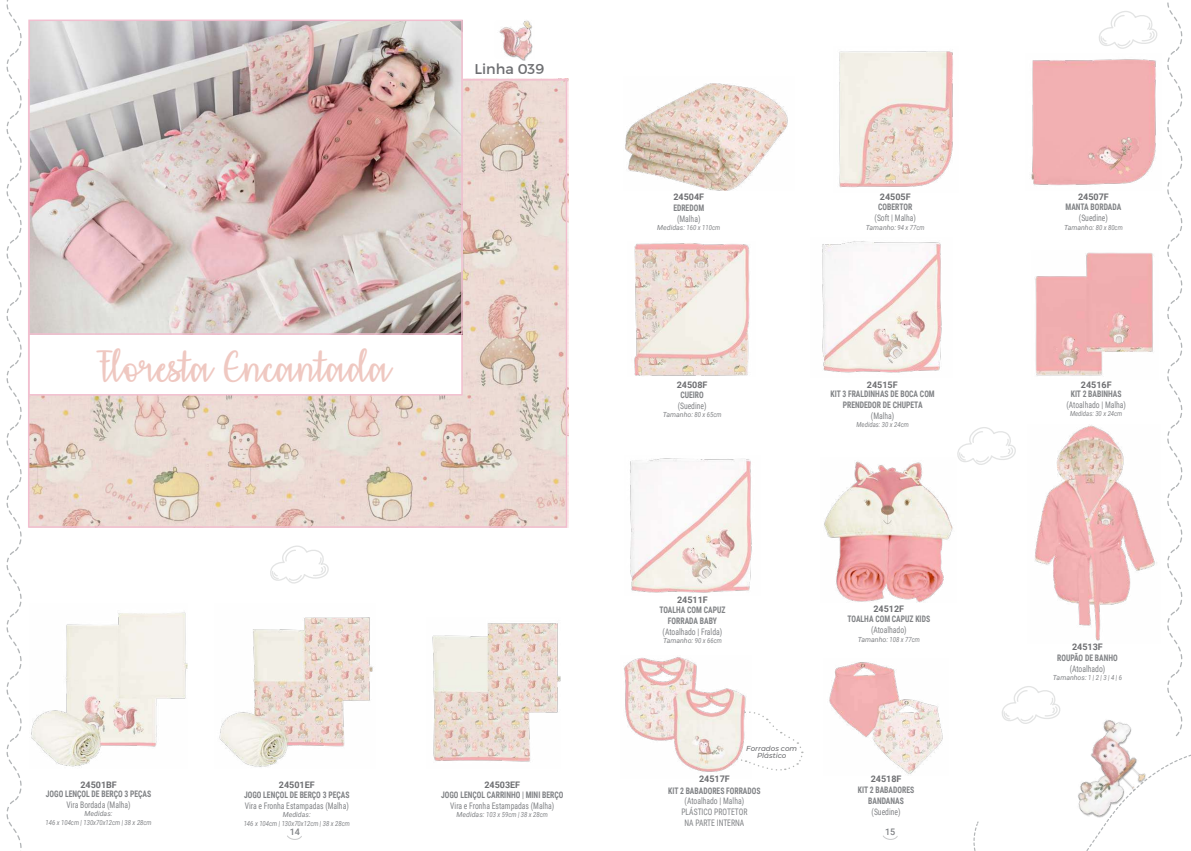
<style>
.page{position:relative;width:1191px;height:851px;background:#fff}
.page>*{position:absolute;margin:0;border:0;box-sizing:border-box;transform-origin:0 0}
.t1{font:45px "Affectionately Yours";color:#efc8c1}
.t2{font:14.4px "Montserrat";color:#6d6e71}
.t3{font:700 9px/10.8px "Roboto Condensed";color:#808285;text-align:center;scale:.85 1}
.t4{font:9px/10.8px "Roboto Condensed";color:#808285;text-align:center;scale:.85 1}
.t5{font:700 9px "Roboto";color:#6d6e71}
.t6{font:500 9px "Roboto";color:#808285}
.t7{font:italic 500 7.2px/7.2px "Montserrat";color:#6d6e71;text-align:center}
.t8{font:italic 7px/8.4px "Roboto";color:#808285;text-align:center}
.t9{font:italic 7px "Roboto";color:#808285;scale:.85 1}
</style>
<div class="page">
<svg style="left:287px;top:835px;width:15px;height:4px"></svg>
<svg style="left:883px;top:835px;width:15px;height:4px"></svg>
<img style="left:219px;top:617px;width:154px;height:150px">
<img style="left:31px;top:612px;width:157px;height:155px">
<img style="left:31px;top:79px;width:537px;height:448px">
<img style="left:1031px;top:59px;width:125px;height:127px">
<img style="left:829px;top:662px;width:114px;height:112px">
<img style="left:634px;top:243px;width:116px;height:133px">
<img style="left:839px;top:51px;width:114px;height:137px">
<img style="left:625px;top:83px;width:163px;height:108px">
<svg style="left:753px;top:712px;width:50px;height:58px"></svg>
<img style="left:624px;top:657px;width:127px;height:115px">
<img style="left:1035px;top:425px;width:122px;height:216px">
<img style="left:630px;top:458px;width:122px;height:135px">
<img style="left:824px;top:461px;width:129px;height:141px">
<img style="left:1035px;top:252px;width:118px;height:124px">
<img style="left:822px;top:241px;width:120px;height:132px">
<img style="left:432px;top:623px;width:128px;height:139px">
<div style="left:28px;top:80px;width:435px;height:315px;background:#fff;border:2px solid #f2becf"></div>
<img style="left:31px;top:23px;width:429px;height:309px">
<div style="left:28px;top:20px;width:435px;height:315px;border:2px solid #f2becf"></div>
<div style="left:500px;top:21px;width:33px;height:40px;background:#000;opacity:.25"></div>
<img style="left:499px;top:20px;width:34px;height:40px">
<svg style="left:973px;top:754px;width:218px;height:96px"></svg>
<img style="left:1043px;top:720px;width:119px;height:107px">
<svg style="left:1099px;top:11px;width:59px;height:38px"></svg>
<svg style="left:957px;top:427px;width:59px;height:38px"></svg>
<svg style="left:1002px;top:686px;width:60px;height:39px"></svg>
<svg style="left:270px;top:545px;width:59px;height:39px"></svg>
<svg style="left:1167px;top:2px;width:15px;height:734px"></svg>
<svg style="left:7px;top:0;width:15px;height:848px"></svg>
<h2 class="t2" style="left:474px;top:60px;width:71px">Linha 039</h2>
<h1 class="t1" style="left:102px;top:342px;width:290px">Floresta Encantada</h1>
<p class="t5" style="left:673px;top:191px;width:32px">24504F</p>
<p class="t5" style="left:880px;top:190px;width:32px">24505F</p>
<p class="t5" style="left:1078px;top:190px;width:32px">24507F</p>
<p class="t3" style="left:673px;top:202px;width:38px">EDREDOM</p>
<p class="t4" style="left:677px;top:213px;width:29px">(Malha)</p>
<p class="t8" style="left:657px;top:223px;width:64px">Medidas: 160 x 110cm</p>
<p class="t3" style="left:878px;top:201px;width:41px">COBERTOR</p>
<p class="t4" style="left:874px;top:212px;width:50px">(Soft | Malha)</p>
<p class="t8" style="left:866px;top:223px;width:60px">Tamanho: 94 x 77cm</p>
<p class="t3" style="left:1065px;top:201px;width:67px">MANTA BORDADA</p>
<p class="t4" style="left:1079px;top:212px;width:36px">(Suedine)</p>
<p class="t8" style="left:1064px;top:223px;width:60px">Tamanho: 80 x 80cm</p>
<p class="t5" style="left:677px;top:378px;width:32px">24508F</p>
<p class="t5" style="left:867px;top:378px;width:32px">24515F</p>
<p class="t5" style="left:1080px;top:378px;width:32px">24516F</p>
<p class="t3" style="left:680px;top:389px;width:29px">CUEIRO</p>
<p class="t4" style="left:677px;top:400px;width:36px">(Suedine)</p>
<p class="t8" style="left:663px;top:410px;width:60px">Tamanho: 80 x 65cm</p>
<p class="t3" style="left:830px;top:388px;width:124px">KIT 3 FRALDINHAS DE BOCA COM<br>PRENDEDOR DE CHUPETA</p>
<p class="t4" style="left:871px;top:409px;width:29px">(Malha)</p>
<p class="t9" style="left:856px;top:419px;width:63px">Medidas: 30 x 24cm</p>
<p class="t3" style="left:1070px;top:388px;width:61px">KIT 2 BABINHAS</p>
<p class="t4" style="left:1066px;top:399px;width:72px">(Atoalhado | Malha)</p>
<p class="t9" style="left:1070px;top:409px;width:63px">Medidas: 30 x 24cm</p>
<p class="t5" style="left:677px;top:593px;width:32px">24511F</p>
<p class="t3" style="left:659px;top:604px;width:79px">TOALHA COM CAPUZ<br>FORRADA BABY</p>
<p class="t4" style="left:662px;top:625px;width:72px">(Atoalhado | Fralda)</p>
<p class="t8" style="left:663px;top:636px;width:60px">Tamanho: 90 x 66cm</p>
<p class="t7" style="left:746px;top:744px;width:52px">Forrados com<br>Plástico</p>
<p class="t5" style="left:873px;top:602px;width:32px">24512F</p>
<p class="t3" style="left:847px;top:613px;width:99px">TOALHA COM CAPUZ KIDS</p>
<p class="t4" style="left:871px;top:624px;width:43px">(Atoalhado)</p>
<p class="t8" style="left:857px;top:634px;width:64px">Tamanho: 108 x 77cm</p>
<p class="t5" style="left:1072px;top:640px;width:32px">24513F</p>
<p class="t3" style="left:1057px;top:651px;width:73px">ROUPÃO DE BANHO</p>
<p class="t4" style="left:1069px;top:662px;width:43px">(Atoalhado)</p>
<p class="t8" style="left:1053px;top:673px;width:71px">Tamanhos: 1 | 2 | 3 | 4 | 6</p>
<p class="t5" style="left:699px;top:772px;width:32px">24517F</p>
<p class="t5" style="left:870px;top:772px;width:32px">24518F</p>
<p class="t5" style="left:80px;top:777px;width:38px">24501BF</p>
<p class="t5" style="left:279px;top:777px;width:37px">24501EF</p>
<p class="t5" style="left:484px;top:777px;width:37px">24503EF</p>
<p class="t3" style="left:858px;top:784px;width:68px">KIT 2 BABADORES<br>BANDANAS</p>
<p class="t4" style="left:871px;top:805px;width:36px">(Suedine)</p>
<p class="t3" style="left:668px;top:784px;width:110px">KIT 2 BABADORES FORRADOS</p>
<p class="t4" style="left:681px;top:795px;width:79px">(Atoalhado | Malha)<br>PLÁSTICO PROTETOR<br>NA PARTE INTERNA</p>
<p class="t3" style="left:46px;top:788px;width:125px">JOGO LENÇOL DE BERÇO 3 PEÇAS</p>
<p class="t4" style="left:67px;top:798px;width:77px">Vira Bordada (Malha)</p>
<p class="t8" style="left:45px;top:809px;width:108px">Medidas:<br>146 x 104cm | 130x70x12cm | 38 x 28cm</p>
<p class="t3" style="left:244px;top:789px;width:125px">JOGO LENÇOL DE BERÇO 3 PEÇAS</p>
<p class="t4" style="left:245px;top:799px;width:124px">Vira e Fronha Estampadas (Malha)</p>
<p class="t8" style="left:244px;top:810px;width:108px">Medidas:<br>146 x 104cm | 130x70x12cm | 38 x 28cm</p>
<p class="t3" style="left:441px;top:789px;width:145px">JOGO LENÇOL CARRINHO | MINI BERÇO</p>
<p class="t4" style="left:450px;top:799px;width:124px">Vira e Fronha Estampadas (Malha)</p>
<p class="t8" style="left:456px;top:810px;width:93px">Medidas: 103 x 59cm | 38 x 28cm</p>
<p class="t6" style="left:290px;top:825px;width:12px">14</p>
<p class="t6" style="left:885px;top:825px;width:12px">15</p>
</div>
